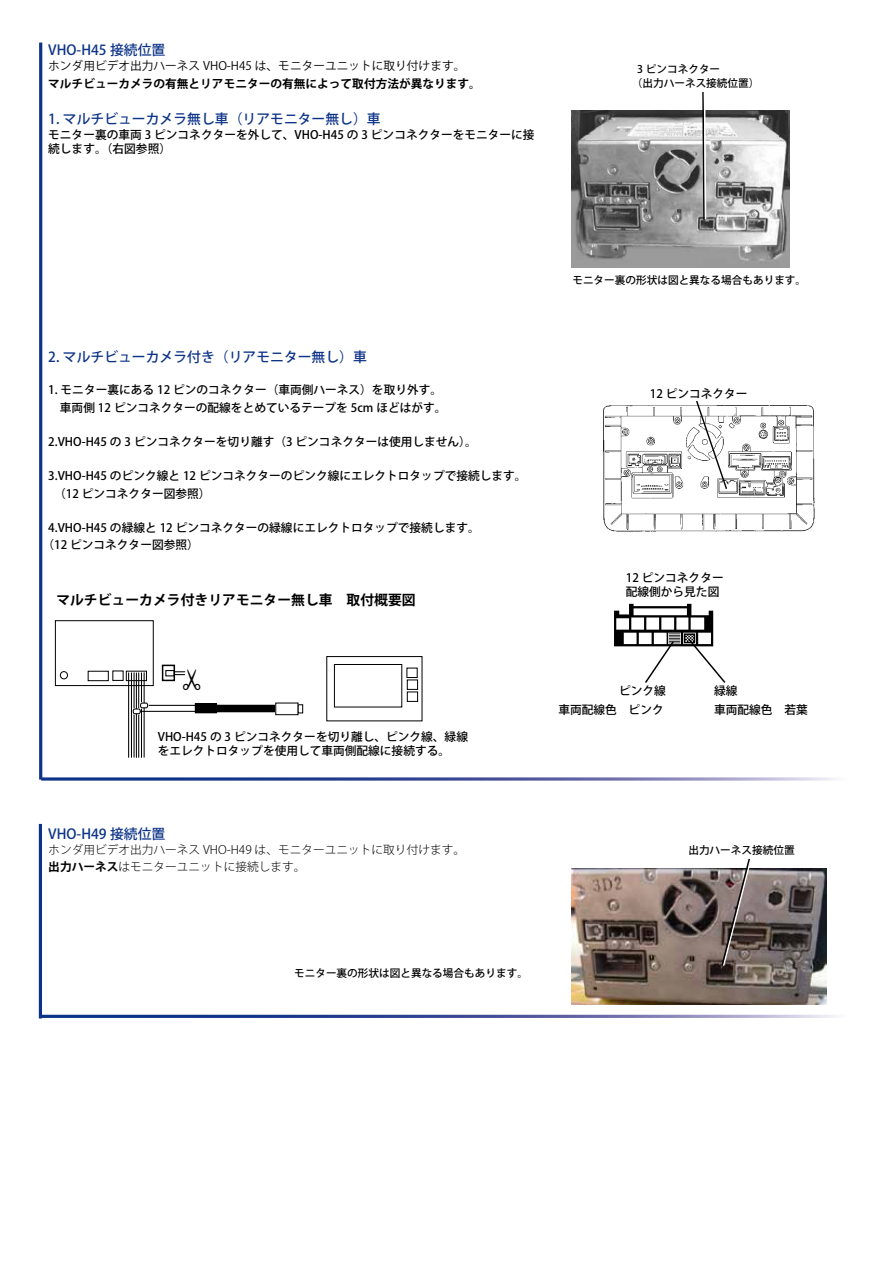
<style>
.page{position:relative;width:893px;height:1263px;background:#fff}
.page>*{position:absolute;margin:0;border:0;box-sizing:border-box;transform-origin:0 0}
.t1{font:22.05px "Hira Kaku Pro W3";color:#000}
.t2{font:500 13.8px "Koz Go Pro";color:#0c3388}
.t3{font:700 13.8px "Koz Go Pro";color:#000}
.t4{font:500 11.7px/13.8px "Koz Go Pro";color:#000}
.t5{font:300 11.7px/17.2px "Koz Go Pro";color:#000}
.t6{font:11.7px "Koz Go Pro";color:#000}
.t7{font:700 11.7px "Koz Go Pro";color:#000}
.t8{font:500 10.65px/13.8px "Koz Go Pro";color:#000}
.s1{font-weight:700}
</style>
<div class="page">
<img style="left:572px;top:868px;width:255px;height:137px">
<hr style="left:39px;top:43px;width:3px;height:736px;background:#0c3388">
<svg style="left:702px;top:656px;width:24px;height:27px"></svg>
<svg style="left:41px;top:777px;width:794px;height:4px;background:#707eb4"></svg>
<img style="left:572px;top:111px;width:217px;height:157px">
<svg style="left:701px;top:92px;width:6px;height:129px"></svg>
<img style="left:603px;top:402px;width:212px;height:130px">
<img style="left:614px;top:603px;width:100px;height:53px">
<svg style="left:643px;top:640px;width:32px;height:43px"></svg>
<hr style="left:148px;top:705px;width:49px;height:1px;background:#000">
<div style="left:195px;top:704px;width:22px;height:9px;background:#000"></div>
<div style="left:195px;top:703px;width:22px;height:10px;border:1px solid #000"></div>
<div style="left:326px;top:656px;width:96px;height:65px;border:1px solid #000"></div>
<div style="left:334px;top:664px;width:68px;height:43px;border:1px solid #000"></div>
<div style="left:407px;top:668px;width:11px;height:10px;border:1px solid #000"></div>
<div style="left:407px;top:680px;width:11px;height:10px;border:1px solid #000"></div>
<div style="left:407px;top:692px;width:11px;height:10px;border:1px solid #000"></div>
<div style="left:55px;top:620px;width:99px;height:66px;border:1px solid #000"></div>
<svg style="left:129px;top:673px;width:15px;height:6px"></svg>
<div style="left:126px;top:671px;width:21px;height:10px;border:1px solid #000"></div>
<div style="left:112px;top:671px;width:11px;height:10px;border:1px solid #000"></div>
<div style="left:60px;top:671px;width:8px;height:8px;border:1px solid #000;border-radius:50%"></div>
<div style="left:215px;top:705px;width:65px;height:7px;background:#000"></div>
<div style="left:88px;top:671px;width:21px;height:10px;border:1px solid #000"></div>
<div style="left:276px;top:703px;width:22px;height:12px;background:#fff"></div>
<div style="left:275px;top:703px;width:23px;height:12px;border:1px solid #000"></div>
<div style="left:298px;top:704px;width:5px;height:9px;border:1px solid #000"></div>
<svg style="left:175px;top:671px;width:10px;height:4px"></svg>
<div style="left:162px;top:665px;width:13px;height:16px;border:1px solid #000"></div>
<hr style="left:131px;top:673px;width:1px;height:84px;background:#000">
<hr style="left:134px;top:673px;width:1px;height:84px;background:#000">
<hr style="left:128px;top:673px;width:1px;height:84px;background:#000">
<hr style="left:138px;top:673px;width:1px;height:84px;background:#000">
<hr style="left:140px;top:711px;width:57px;height:1px;background:#000">
<hr style="left:136px;top:673px;width:1px;height:84px;background:#000">
<hr style="left:141px;top:673px;width:1px;height:84px;background:#000">
<hr style="left:144px;top:673px;width:1px;height:84px;background:#000">
<svg style="left:132px;top:701px;width:18px;height:15px"></svg>
<div style="left:165px;top:670px;width:10px;height:6px;border:1px solid #000"></div>
<hr style="left:39px;top:824px;width:3px;height:194px;background:#0c3388">
<hr style="left:41px;top:1015px;width:809px;height:3px;background:#fff">
<svg style="left:720px;top:858px;width:33px;height:109px;background:#837774"></svg>
<p class="t2" style="left:48px;top:41px;width:119px">VHO H- 45 接続位置</p>
<p class="t6" style="left:48px;top:59px;width:419px">ホンダ用ビデオ出力ハーネス VHO H- 45 は、モニターユニットに取り付けます。</p>
<p class="t7" style="left:48px;top:76px;width:434px">マルチビューカメラの有無とリアモニターの有無によって取付方法が異なります。</p>
<p class="t2" style="left:48px;top:110px;width:334px">1. マルチビューカメラ無し車（リアモニター無し）車</p>
<p class="t4" style="left:48px;top:129px;width:488px">モニター裏の車両 3 ピンコネクターを外して、VHO H- 45 の 3 ピンコネクターをモニターに接続します。（右図参照(</p>
<p class="t8" style="left:632px;top:63px;width:129px;text-indent:5px">3 ピンコネクター<br>（出力ハーネス接続位置(</p>
<p class="t2" style="left:48px;top:348px;width:320px">2. マルチビューカメラ付き（リアモニター無し）車</p>
<p class="t4" style="left:48px;top:382px;width:400px;line-height:17.2px">1. モニター裏にある 12 ピンのコネクター（車両側ハーネス）を取り外す。　車両側 12 ピンコネクターの配線をとめているテープを 5cm ほどはがす。</p>
<p class="t4" style="left:48px;top:435px;width:430px">2.VHO H- 45 の 3 ピンコネクターを切り離す（3 ピンコネクターは使用しません。(</p>
<p class="t4" style="left:48px;top:468px;width:480px;line-height:17.2px">3.VHO H- 45 のピンク線と 12 ピンコネクターのピンク線にエレクトロタップで接続します。　（12 ピンコネクター図参照(</p>
<p class="t4" style="left:42px;top:520px;width:439px;line-height:17.2px;text-indent:6px">4.VHO H- 45 の緑線と 12 ピンコネクターの緑線にエレクトロタップで接続します。（12 ピンコネクター図参照(</p>
<p class="t3" style="left:43px;top:591px;width:375px">　マルチビューカメラ付きリアモニター無し車　取付概要図</p>
<h1 class="t1" style="left:172px;top:691px;width:24px;rotate:-90deg">✂</h1>
<p class="t4" style="left:158px;top:730px;width:312px">VHO H- 45 の 3 ピンコネクターを切り離し、ピンク線、緑線をエレクトロタップを使用して車両側配線に接続する。</p>
<p class="t8" style="left:572px;top:273px;width:235px">モニター裏の形状は図と異なる場合もあります。</p>
<p class="t4" style="left:650px;top:388px;width:99px">12 ピンコネクター</p>
<p class="t4" style="left:626px;top:572px;width:99px">12 ピンコネクター配線側から見た図</p>
<p class="t4" style="left:558px;top:681px;width:109px;line-height:19.2px;text-align:right">ピンク線<br>車両配線色　ピンク</p>
<p class="t4" style="left:714px;top:681px;width:95px;line-height:19.2px">緑線<br>車両配線色　若葉</p>
<p class="t2" style="left:48px;top:825px;width:119px">VHO H- 49 接続位置</p>
<p class="t5" style="left:48px;top:841px;width:418px">ホンダ用ビデオ出力ハーネス VHO H- 49 は、モニターユニットに取り付けます。<span class="s1">出力ハーネス</span>はモニターユニットに接続します。</p>
<p class="t8" style="left:688px;top:844px;width:108px">出力ハーネス接続位置</p>
<p class="t8" style="left:294px;top:967px;width:235px">モニター裏の形状は図と異なる場合もあります。</p>
</div>
